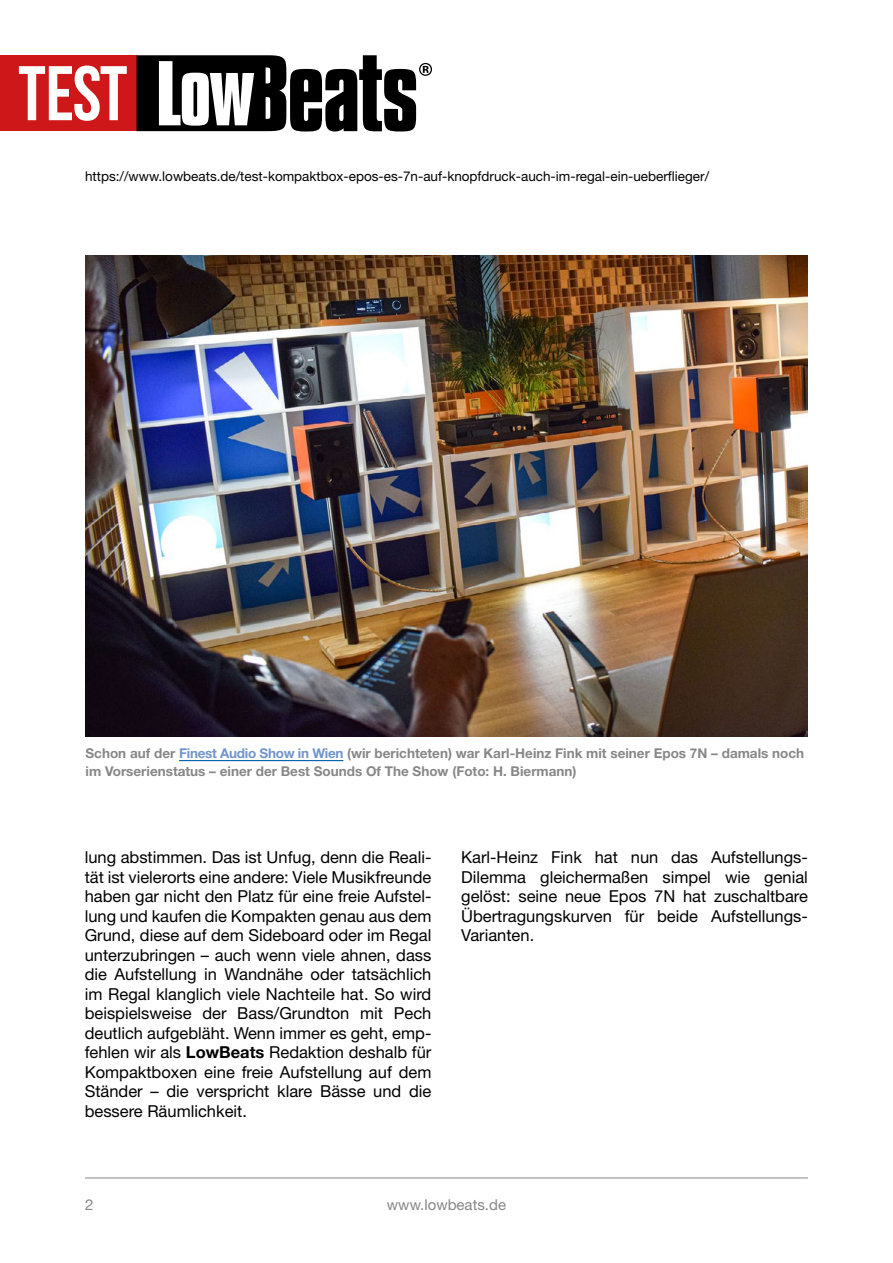
<style>
.page{position:relative;width:893px;height:1263px;background:#fff}
.page>*{position:absolute;margin:0;border:0;box-sizing:border-box;transform-origin:0 0}
.Fließtext_11_13_Block{font:16.5px/19.5px "Helvetica Neue LT Std";color:#000;text-align:justify}
.t1{font:15px "Helvetica Neue LT Std";color:#878787}
.BU_10_11_grau{font:700 13.5px/18px "Helvetica Neue LT Std";color:#878787}
.t2{font:13.5px "Helvetica Neue LT Std";color:#000}
.s1{color:#7295cd}
.s2{font-weight:700}
</style>
<div class="page">
<hr style="left:85px;top:1177px;width:723px;height:1px;background:#878787">
<div style="left:0;top:55px;width:137px;height:76px;background:#cd1719"></div>
<svg style="left:137px;top:55px;width:295px;height:77px"></svg>
<svg style="left:19px;top:66px;width:108px;height:55px"></svg>
<hr style="left:179px;top:760px;width:164px;height:1px;background:#005da9">
<img style="left:86px;top:255px;width:722px;height:482px">
<p class="t2" style="left:85px;top:168px;width:626px">https://www.lowbeats.de/test-kompaktbox-epos-es-7n-auf-knopfdruck-auch-im-regal-ein-ueberflieger/</p>
<p class="BU_10_11_grau" style="left:86px;top:743px;width:720px">Schon auf der <span class="s1">Finest Audio Show in Wien</span> (wir berichteten) war Karl-Heinz Fink mit seiner Epos 7N – damals noch im Vorserienstatus – einer der Best Sounds Of The Show (Foto: H. Biermann)</p>
<p class="Fließtext_11_13_Block" style="left:85px;top:847px;width:348px">lung abstimmen. Das ist Unfug, denn die Reali&shy;tät ist vielerorts eine andere: Viele Musikfreunde haben gar nicht den Platz für eine freie Aufstel&shy;lung und kaufen die Kompakten genau aus dem Grund, diese auf dem Sideboard oder im Regal unterzubringen – auch wenn viele ahnen, dass die Aufstellung in Wandnähe oder tatsächlich im Regal klanglich viele Nachteile hat. So wird beispielsweise der Bass/Grundton mit Pech deutlich aufgebläht. Wenn immer es geht, emp&shy;fehlen wir als <span class="s2">LowBeats</span> Redaktion deshalb für Kompaktboxen eine freie Aufstellung auf dem Ständer – die verspricht klare Bässe und die bessere Räumlichkeit.</p>
<p class="Fließtext_11_13_Block" style="left:461px;top:847px;width:348px">Karl-Heinz Fink hat nun das Aufstellungs-Dilemma gleichermaßen simpel wie genial gelöst: seine neue Epos 7N hat zuschaltbare Übertragungskurven für beide Aufstellungs-Varianten.</p>
<p class="t1" style="left:85px;top:1195px;width:10px">2</p>
<p class="t1" style="left:387px;top:1195px;width:121px">www.lowbeats.de</p>
</div>
